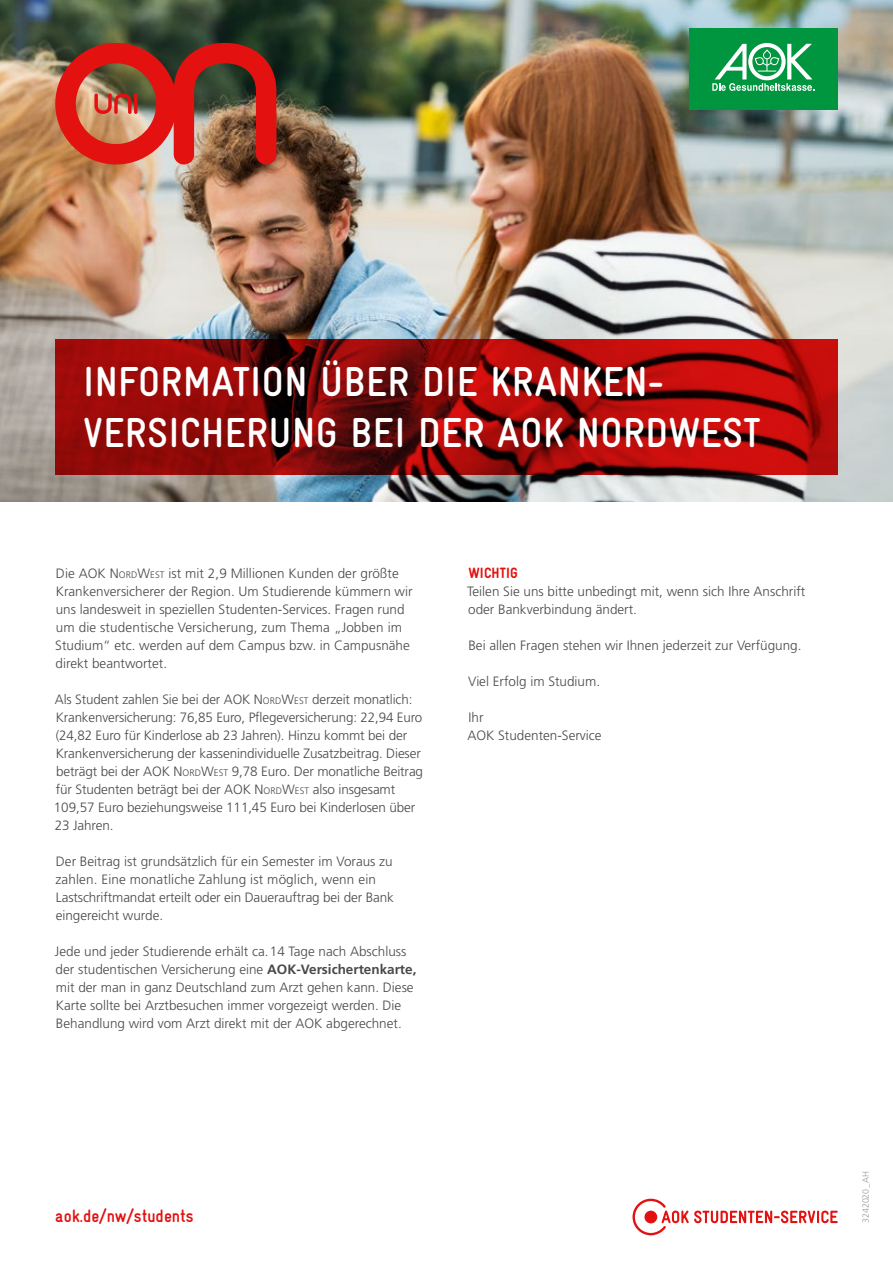
<style>
.page{position:relative;width:893px;height:1263px;background:#fff}
.page>*{position:absolute;margin:0;border:0;box-sizing:border-box;transform-origin:0 0}
.t1{font:700 42px/50.4px "Gravur Condensed";letter-spacing:.01em;color:#fff}
.t2{font:700 18px "Gravur Condensed";color:#e3110f}
.t3{font:900 15px "Gravur Condensed";letter-spacing:.01em;color:#e3110f}
.t4{font:300 13.5px/18px "Frutiger LT Std";color:#494948}
.t5{font:300 9px "Frutiger LT Std";letter-spacing:.005em;color:#9c9d9d}
.s1{font-style:inherit}
.s2{font-size:9.45px}
.s3{font-weight:700}
</style>
<div class="page">
<img style="left:0;top:0;width:893px;height:502px">
<svg style="left:55px;top:339px;width:783px;height:135px;background:#8b0a09"></svg>
<div style="left:689px;top:28px;width:149px;height:81px;background:#00963f"></div>
<svg style="left:712px;top:43px;width:102px;height:48px"></svg>
<img style="left:55px;top:43px;width:221px;height:121px">
<svg style="left:632px;top:1199px;width:206px;height:36px"></svg>
<h1 class="t1" style="left:83px;top:357px;width:679px">INFORMATION ÜBER DIE KRANKEN-<br>VERSICHERUNG BEI DER AOK NORDWEST</h1>
<p class="t4" style="left:55px;top:564px;width:359px">Die AOK <span class="s1">N</span><span class="s2">ORD</span><span class="s1">W</span><span class="s2">EST</span> ist mit 2,9 Millionen Kunden der größte Krankenversicherer der Region. Um Studierende kümmern wir uns landesweit in speziellen Studenten-Services. Fragen rund um die studentische Versicherung, zum Thema „Jobben im Studium“ etc. werden auf dem Campus bzw. in Campusnähe direkt beantwortet.</p>
<p class="t4" style="left:54px;top:690px;width:371px">Als Student zahlen Sie bei der AOK <span class="s1">N</span><span class="s2">ORD</span><span class="s1">W</span><span class="s2">EST</span> derzeit monatlich:<br>Krankenversicherung: 76,85 Euro, Pflegeversicherung: 22,94 Euro (24,82 Euro für Kinderlose ab 23 Jahren). Hinzu kommt bei der Krankenversicherung der kassenindividuelle Zusatzbeitrag. Dieser beträgt bei der AOK <span class="s1">N</span><span class="s2">ORD</span><span class="s1">W</span><span class="s2">EST</span> 9,78 Euro. Der monatliche Beitrag für Studenten beträgt bei der AOK <span class="s1">N</span><span class="s2">ORD</span><span class="s1">W</span><span class="s2">EST</span> also insgesamt 109,57 Euro beziehungsweise 111,45 Euro bei Kinderlosen über 23 Jahren.</p>
<p class="t4" style="left:55px;top:852px;width:340px">Der Beitrag ist grundsätzlich für ein Semester im Voraus zu zahlen. Eine monatliche Zahlung ist möglich, wenn ein Lastschriftmandat erteilt oder ein Dauerauftrag bei der Bank eingereicht wurde.</p>
<p class="t4" style="left:55px;top:942px;width:363px">Jede und jeder Studierende erhält ca. 14 Tage nach Abschluss der studentischen Versicherung eine <span class="s3">AOK-Versichertenkarte, </span>mit der man in ganz Deutschland zum Arzt gehen kann. Diese Karte sollte bei Arztbesuchen immer vorgezeigt werden. Die Behandlung wird vom Arzt direkt mit der AOK abgerechnet.</p>
<p class="t3" style="left:468px;top:564px;width:51px">WICHTIG</p>
<p class="t4" style="left:467px;top:582px;width:340px">Teilen Sie uns bitte unbedingt mit, wenn sich Ihre Anschrift oder Bankverbindung ändert.</p>
<p class="t4" style="left:468px;top:636px;width:335px">Bei allen Fragen stehen wir Ihnen jederzeit zur Verfügung.</p>
<p class="t4" style="left:468px;top:672px;width:134px">Viel Erfolg im Studium.</p>
<p class="t4" style="left:467px;top:708px;width:136px">Ihr<br>AOK Studenten-Service</p>
<h2 class="t2" style="left:55px;top:1206px;width:140px">aok.de/nw/students</h2>
<p class="t5" style="left:860px;top:1223px;width:53px;rotate:-90deg">3242020_AH</p>
</div>
